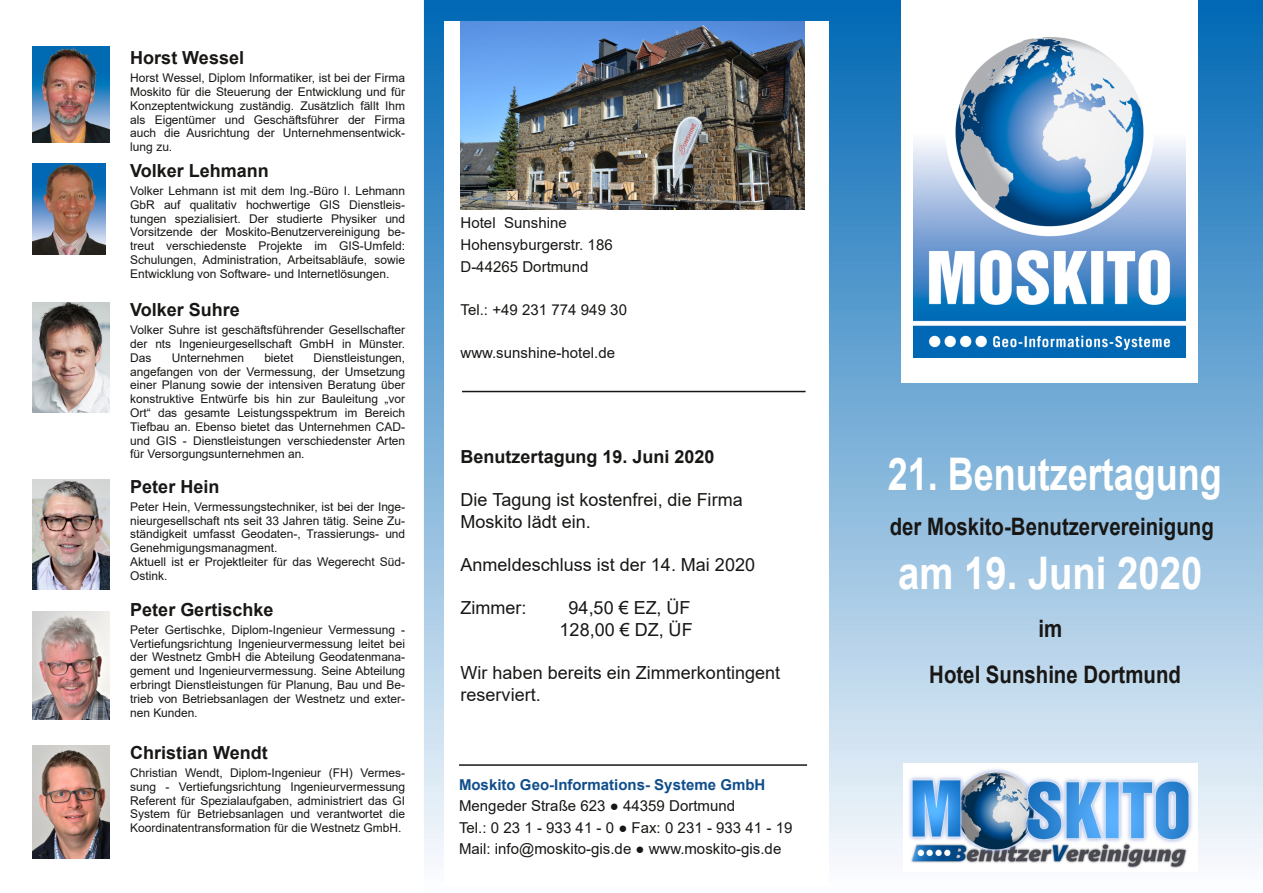
<style>
.page{position:relative;width:1263px;height:893px;background:#fff}
.page>*{position:absolute;margin:0;border:0;box-sizing:border-box;transform-origin:0 0}
.t1{font:700 45px "Arial";color:#fff;scale:.8 1}
.t2{font:700 45px "Arial";color:#fff;scale:.85 1}
.t3{font:700 24px "Arial";color:#181715;scale:.85 1}
.t4{font:18px/21.6px "Arial";color:#181715}
.t5{font:700 18px "Arial";color:#181715}
.t6{font:15px/21.6px "Arial";letter-spacing:.005em;color:#181715}
.t7{font:700 15px "Arial";color:#104e8b}
.t8{font:12px/13.8px "Arial";letter-spacing:-.005em;color:#181715;text-align:justify}
</style>
<div class="page">
<img style="left:424px;top:0;width:839px;height:857px">
<img style="left:902px;top:0;width:295px;height:382px">
<img style="left:444px;top:21px;width:384px;height:836px">
<svg style="left:34px;top:0;width:390px;height:859px"></svg>
<hr style="left:459px;top:764px;width:348px;height:2px;background:#181715">
<hr style="left:462px;top:391px;width:344px;height:1px;background:#181715">
<img style="left:914px;top:38px;width:272px;height:319px">
<img style="left:32px;top:47px;width:77px;height:95px">
<img style="left:32px;top:163px;width:73px;height:91px">
<img style="left:903px;top:764px;width:294px;height:104px">
<img style="left:32px;top:746px;width:77px;height:112px">
<img style="left:32px;top:303px;width:77px;height:109px">
<img style="left:32px;top:612px;width:77px;height:107px">
<img style="left:460px;top:21px;width:344px;height:189px">
<img style="left:32px;top:480px;width:77px;height:110px">
<h3 class="t5" style="left:130px;top:48px;width:115px">Horst Wessel</h3>
<p class="t8" style="left:130px;top:71px;width:276px">Horst Wessel, Diplom Informatiker, ist bei der Firma Moskito für die Steuerung der Entwicklung und für Konzeptentwickung zuständig. Zusätzlich fällt Ihm als Eigentümer und Geschäftsführer der Firma auch die Ausrichtung der Unternehmensentwick&shy;lung zu.</p>
<h3 class="t5" style="left:130px;top:160px;width:140px">Volker Lehmann</h3>
<p class="t8" style="left:130px;top:184px;width:276px">Volker Lehmann ist mit dem Ing.-Büro I. Lehmann GbR auf qualitativ hochwertige GIS Dienstleis&shy;tungen spezialisiert. Der studierte Physiker und Vorsitzende der Moskito-Benutzervereinigung be&shy;treut verschiedenste Projekte im GIS-Umfeld:<br>Schulungen, Administration, Arbeitsabläufe, sowie Entwicklung von Software- und Internetlösungen.</p>
<h3 class="t5" style="left:130px;top:300px;width:111px">Volker Suhre</h3>
<p class="t8" style="left:130px;top:323px;width:276px">Volker Suhre ist geschäftsführender Gesellschafter der nts Ingenieurgesellschaft GmbH in Münster.<br>Das</p>
<p class="t8" style="left:130px;top:351px;width:276px;text-indent:183px">Dienstleistungen, angefangen von der Vermessung, der Umsetzung einer Planung sowie der intensiven Beratung über konstruktive Entwürfe bis hin zur Bauleitung „vor Ort“ das gesamte Leistungsspektrum im Bereich Tiefbau an. Ebenso bietet das Unternehmen CAD&shy;und GIS - Dienstleistungen verschiedenster Arten für Versorgungsunternehmen an.</p>
<p class="t8" style="left:172px;top:351px;width:74px">Unternehmen</p>
<p class="t8" style="left:264px;top:351px;width:31px">bietet</p>
<h3 class="t5" style="left:130px;top:476px;width:91px">Peter Hein</h3>
<p class="t8" style="left:130px;top:500px;width:276px;text-align:left">Peter Hein, Vermessungstechniker, ist bei der Inge&shy;nieurgesellschaft nts seit 33 Jahren tätig. Seine Zu&shy;ständigkeit umfasst Geodaten-, Trassierungs- und Genehmigungsmanagment.<br>Aktuell ist er Projektleiter für das Wegerecht Süd-Ostink.</p>
<h3 class="t5" style="left:130px;top:599px;width:145px">Peter Gertischke</h3>
<p class="t8" style="left:130px;top:623px;width:276px">Peter Gertischke, Diplom-Ingenieur Vermessung - Vertiefungsrichtung Ingenieurvermessung leitet bei der Westnetz GmbH die Abteilung Geodatenmana&shy;gement und Ingenieurvermessung. Seine Abteilung erbringt Dienstleistungen für Planung, Bau und Be&shy;trieb von Betriebsanlagen der Westnetz und exter&shy;nen Kunden.</p>
<h3 class="t5" style="left:130px;top:742px;width:139px">Christian Wendt</h3>
<p class="t8" style="left:130px;top:766px;width:276px">Christian Wendt, Diplom-Ingenieur (FH) Vermes&shy;sung - Vertiefungsrichtung Ingenieurvermessung Referent für Spezialaufgaben, administriert das GI System für Betriebsanlagen und verantwortet die Koordinatentransformation für die Westnetz GmbH.</p>
<p class="t6" style="left:460px;top:212px;width:154px">Hotel Sunshine<br>Hohensyburgerstr. 186<br>D-44265 Dortmund</p>
<p class="t6" style="left:460px;top:299px;width:168px">Tel.: +49 231 774 949 30</p>
<p class="t6" style="left:460px;top:342px;width:156px">www.sunshine-hotel.de</p>
<h3 class="t5" style="left:460px;top:447px;width:255px">Benutzertagung 19. Juni 2020</h3>
<h3 class="t4" style="left:460px;top:489px;width:284px">Die Tagung ist kostenfrei, die Firma<br>Moskito lädt ein.</h3>
<h3 class="t4" style="left:460px;top:554px;width:296px">Anmeldeschluss ist der 14. Mai 2020</h3>
<h3 class="t4" style="left:460px;top:597px;width:68px">Zimmer:</h3>
<h3 class="t4" style="left:560px;top:597px;width:135px;text-align:center">94,50 € EZ, ÜF<br>128,00 € DZ, ÜF</h3>
<h3 class="t4" style="left:460px;top:662px;width:321px">Wir haben bereits ein Zimmerkontingent reserviert.</h3>
<p class="t7" style="left:459px;top:776px;width:308px">Moskito Geo-Informations- Systeme GmbH</p>
<p class="t6" style="left:459px;top:795px;width:335px">Mengeder Straße 623 ● 44359 Dortmund<br>Tel.: 0 23 1 - 933 41 - 0 ● Fax: 0 231 - 933 41 - 19<br>Mail: info@moskito-gis.de ● www.moskito-gis.de</p>
<h1 class="t1" style="left:888px;top:449px;width:419px">21. Benutzertagung</h1>
<h2 class="t3" style="left:890px;top:513px;width:383px">der Moskito-Benutzervereinigung</h2>
<h1 class="t2" style="left:898px;top:548px;width:359px">am 19. Juni 2020</h1>
<h2 class="t3" style="left:1038px;top:615px;width:29px">im</h2>
<h2 class="t3" style="left:929px;top:662px;width:298px">Hotel Sunshine Dortmund</h2>
</div>
